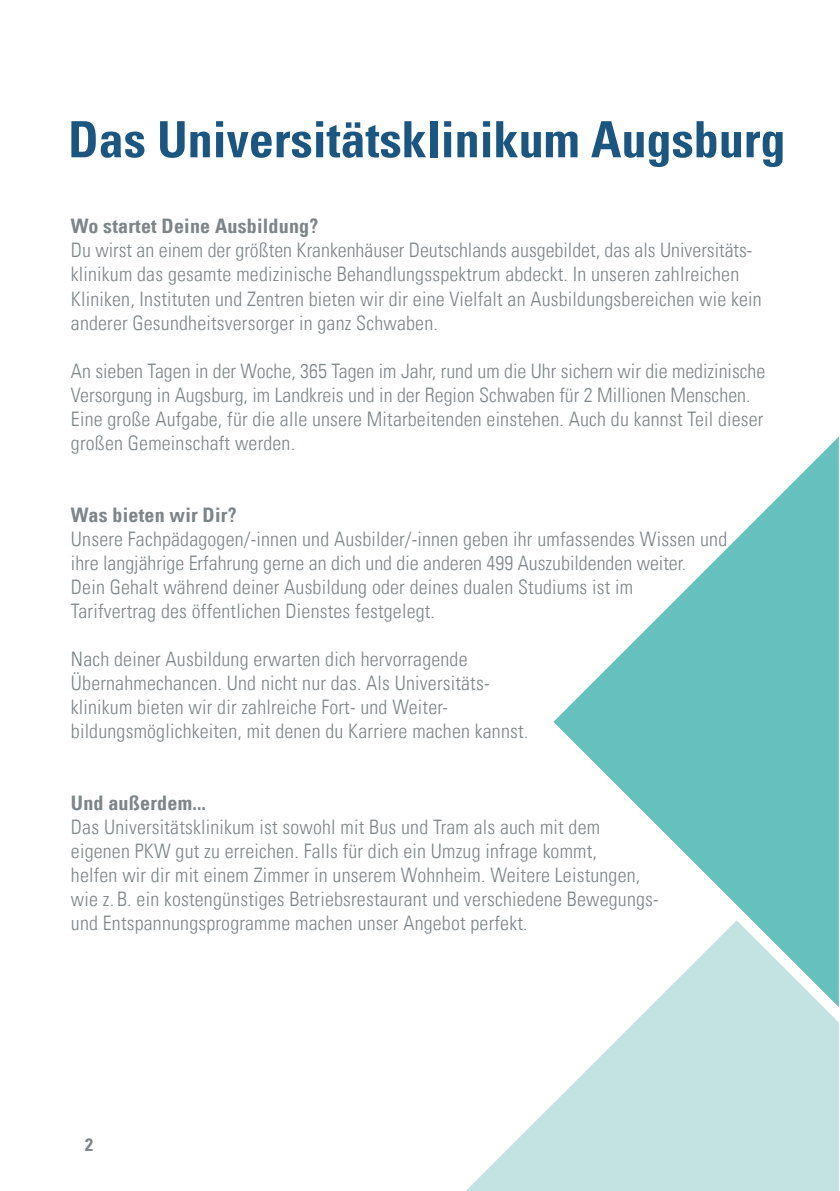
<style>
.page{position:relative;width:840px;height:1191px;background:#fff}
.page>*{position:absolute;margin:0;border:0;box-sizing:border-box;transform-origin:0 0}
.t1{font:50px "Univers Com 67 Bold Cond";color:#1b5681}
.t2{font:20px/24px "Univers Com 47 Light Cond";letter-spacing:.01em;color:#7e8588}
.t3{font:20px "Univers Com 67 Bold Cond";letter-spacing:.01em;color:#7e8588}
.t4{font:18px "Univers Com 67 Bold Cond";color:#7e8588}
</style>
<div class="page">
<svg style="left:466px;top:1125px;width:372px;height:66px;background:#cce7e6"></svg>
<svg style="left:532px;top:437px;width:306px;height:720px"></svg>
<svg style="left:838px;top:436px;width:1px;height:755px"></svg>
<h1 class="t1" style="left:68px;top:109px;width:718px">Das Universitätsklinikum Augsburg</h1>
<p class="t3" style="left:71px;top:214px;width:249px">Wo startet Deine Ausbildung?</p>
<p class="t2" style="left:71px;top:238px;width:692px">Du wirst an einem der größten Krankenhäuser Deutschlands ausgebildet, das als Universitäts&shy;klinikum das gesamte medizinische Behandlungsspektrum abdeckt. In unseren zahlreichen Kliniken, Instituten und Zentren bieten wir dir eine Vielfalt an Ausbildungsbereichen wie kein anderer Gesundheitsversorger in ganz Schwaben.</p>
<p class="t2" style="left:71px;top:358px;width:695px">An sieben Tagen in der Woche, 365 Tagen im Jahr, rund um die Uhr sichern wir die medizinische Versorgung in Augsburg, im Landkreis und in der Region Schwaben für 2 Millionen Menschen.<br>Eine große Aufgabe, für die alle unsere Mitarbeitenden einstehen. Auch du kannst Teil dieser großen Gemeinschaft werden.</p>
<p class="t3" style="left:71px;top:502px;width:167px">Was bieten wir Dir?</p>
<p class="t2" style="left:71px;top:526px;width:657px">Unsere Fachpädagogen/-innen und Ausbilder/-innen geben ihr umfassendes Wissen und ihre langjährige Erfahrung gerne an dich und die anderen 499 Auszubildenden weiter.<br>Dein Gehalt während deiner Ausbildung oder deines dualen Studiums ist im<br>Tarifvertrag des öffentlichen Dienstes festgelegt.</p>
<p class="t2" style="left:71px;top:646px;width:458px">Nach deiner Ausbildung erwarten dich hervorragende Übernahmechancen. Und nicht nur das. Als Universitäts&shy;klinikum bieten wir dir zahlreiche Fort- und Weiter&shy;bildungsmöglichkeiten, mit denen du Karriere machen kannst.</p>
<p class="t3" style="left:71px;top:790px;width:137px">Und außerdem...</p>
<p class="t2" style="left:71px;top:814px;width:589px">Das Universitätsklinikum ist sowohl mit Bus und Tram als auch mit dem eigenen PKW gut zu erreichen. Falls für dich ein Umzug infrage kommt,<br>helfen wir dir mit einem Zimmer in unserem Wohnheim. Weitere Leistungen, wie z. B. ein kostengünstiges Betriebsrestaurant und verschiedene Bewegungs&shy;und Entspannungsprogramme machen unser Angebot perfekt.</p>
<p class="t4" style="left:85px;top:1133px;width:9px">2</p>
</div>
